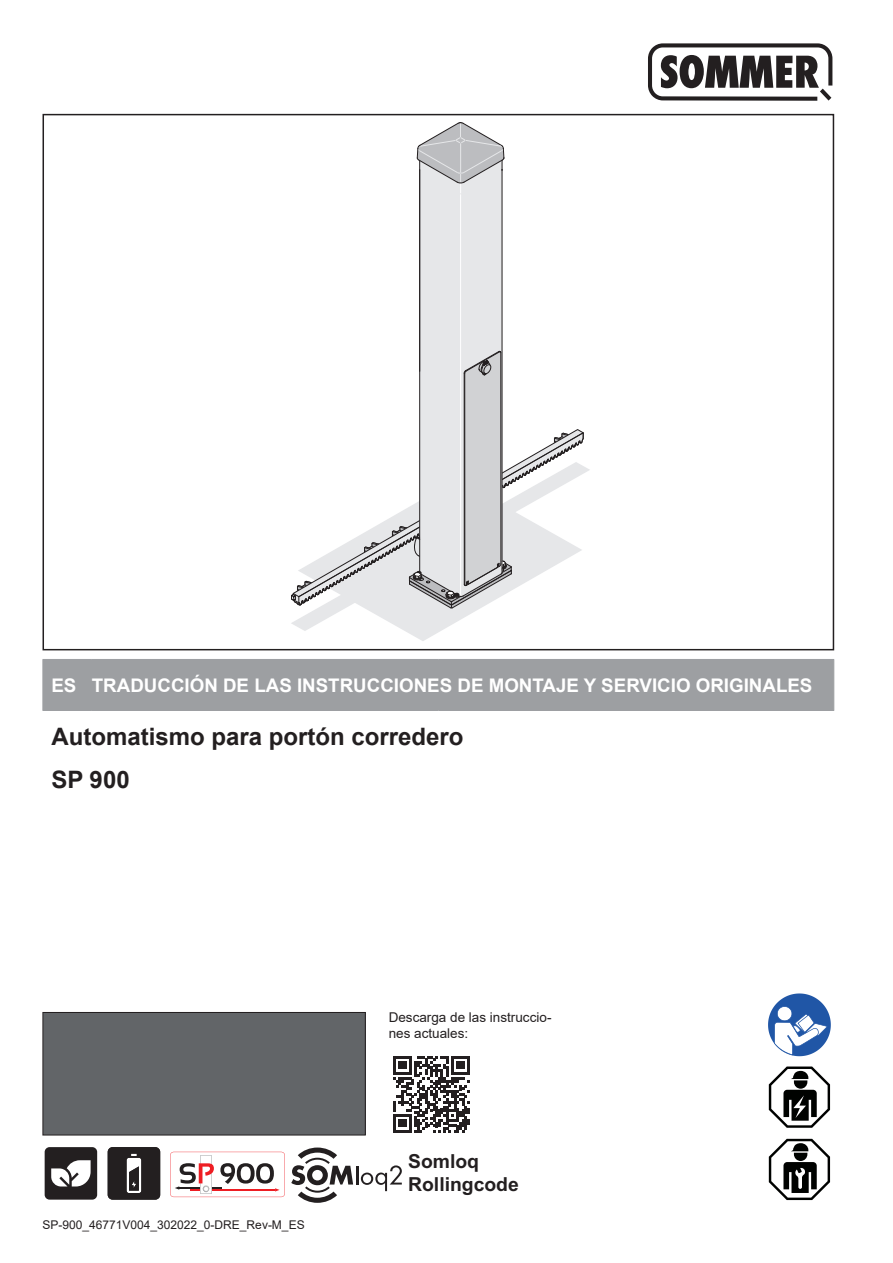
<style>
.page{position:relative;width:893px;height:1263px;background:#fff}
.page>*{position:absolute;margin:0;border:0;box-sizing:border-box;transform-origin:0 0}
.t1{font:700 24px/42.6px "Arial";color:#231f20}
.t2{font:700 19.35px/23.2px "Arial";color:#231f20}
.t3{font:700 18.75px "Arial";color:#fff}
.t4{font:13.5px/16.2px "Arial";color:#231f20}
.t5{font:12px "Arial";color:#231f20}
</style>
<div class="page">
<div style="left:44px;top:660px;width:789px;height:50px;background:#9d9fa2"></div>
<hr style="left:43px;top:659px;width:49px;height:1px;background:#9d9fa2">
<hr style="left:43px;top:660px;width:1px;height:50px;background:#9d9fa2">
<hr style="left:92px;top:659px;width:346px;height:1px;background:#9d9fa2">
<hr style="left:438px;top:659px;width:396px;height:1px;background:#9d9fa2">
<hr style="left:833px;top:660px;width:1px;height:50px;background:#9d9fa2">
<hr style="left:43px;top:710px;width:49px;height:1px;background:#9d9fa2">
<hr style="left:92px;top:710px;width:346px;height:1px;background:#9d9fa2">
<hr style="left:438px;top:710px;width:396px;height:1px;background:#9d9fa2">
<svg style="left:405px;top:631px;width:35px;height:10px"></svg>
<svg style="left:291px;top:467px;width:299px;height:164px"></svg>
<svg style="left:292px;top:429px;width:292px;height:177px"></svg>
<svg style="left:291px;top:580px;width:27px;height:26px"></svg>
<svg style="left:391px;top:122px;width:121px;height:487px"></svg>
<svg style="left:393px;top:1056px;width:77px;height:76px"></svg>
<div style="left:43px;top:1012px;width:322px;height:123px;background:#626568"></div>
<div style="left:43px;top:1012px;width:323px;height:123px;border:1px solid #231f20"></div>
<svg style="left:768px;top:993px;width:63px;height:63px"></svg>
<svg style="left:44px;top:1150px;width:54px;height:50px"></svg>
<svg style="left:45px;top:1147px;width:52px;height:52px"></svg>
<svg style="left:107px;top:1150px;width:54px;height:50px"></svg>
<svg style="left:108px;top:1147px;width:52px;height:52px"></svg>
<svg style="left:769px;top:1066px;width:61px;height:62px"></svg>
<svg style="left:291px;top:1147px;width:111px;height:56px"></svg>
<svg style="left:170px;top:1152px;width:115px;height:45px"></svg>
<div style="left:765px;top:1135px;width:68px;height:68px;background:linear-gradient(to right,#fff,#fff)"></div>
<svg style="left:769px;top:1139px;width:61px;height:61px"></svg>
<svg style="left:648px;top:43px;width:184px;height:58px"></svg>
<p class="t3" style="left:51px;top:672px;width:763px">ES TRADUCCIÓN DE LAS INSTRUCCIONES DE MONTAJE Y SERVICIO ORIGINALES</p>
<p class="t1" style="left:51px;top:715px;width:414px">Automatismo para portón corredero<br>SP 900</p>
<p class="t4" style="left:389px;top:1009px;width:164px">Descarga de las instruccio&shy;nes actuales:</p>
<p class="t5" style="left:43px;top:1217px;width:264px">SP-900_46771V004_302022_0-DRE_Rev-M_ES</p>
<p class="t2" style="left:408px;top:1150px;width:112px">Somloq<br>Rollingcode</p>
</div>
